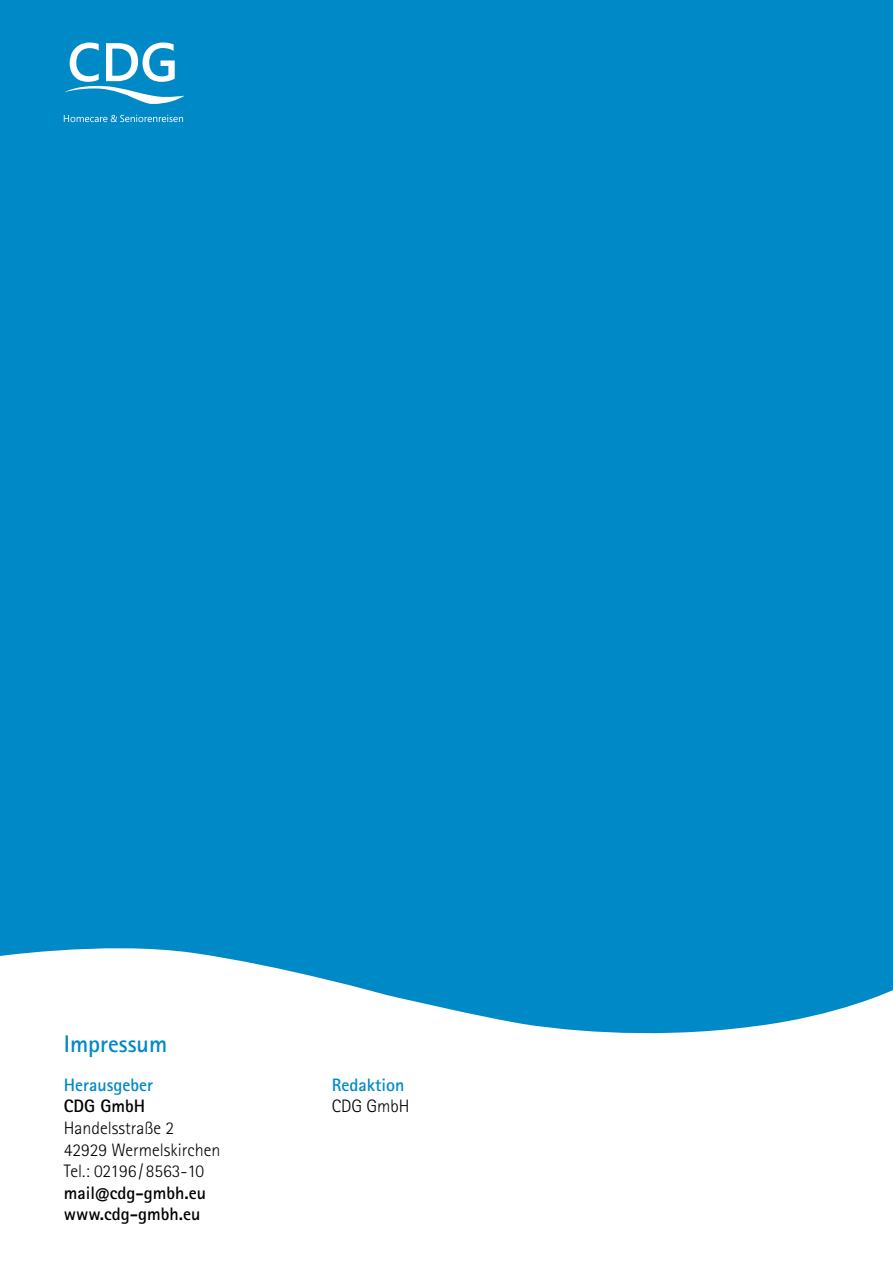
<style>
.page{position:relative;width:893px;height:1263px;background:#fff}
.page>*{position:absolute;margin:0;border:0;box-sizing:border-box;transform-origin:0 0}
.t1{font:700 24px "Rotis Sans Serif Std";color:#0089c7}
.t2{font:300 18px/21.6px "Rotis Sans Serif Std";color:#000}
.t3{font:700 18px/21.6px "Rotis Sans Serif Std";color:#000}
.t4{font:700 18px "Rotis Sans Serif Std";color:#0089c7}
</style>
<div class="page">
<div style="left:0;top:0;width:893px;height:1034px;background:#0089c7"></div>
<svg style="left:64px;top:115px;width:119px;height:7px"></svg>
<svg style="left:65px;top:43px;width:119px;height:62px"></svg>
<h1 class="t1" style="left:64px;top:1029px;width:105px">Impressum</h1>
<p class="t4" style="left:64px;top:1073px;width:91px">Herausgeber</p>
<p class="t3" style="left:64px;top:1095px;width:83px">CDG GmbH</p>
<p class="t2" style="left:64px;top:1117px;width:158px">Handelsstraße 2<br>42929 Wermelskirchen<br>Tel.: 02196 / 8563-10</p>
<p class="t3" style="left:64px;top:1182px;width:144px">mail@cdg-gmbh.eu www.cdg-gmbh.eu</p>
<p class="t4" style="left:332px;top:1073px;width:74px">Redaktion</p>
<p class="t2" style="left:332px;top:1096px;width:79px">CDG GmbH</p>
</div>
